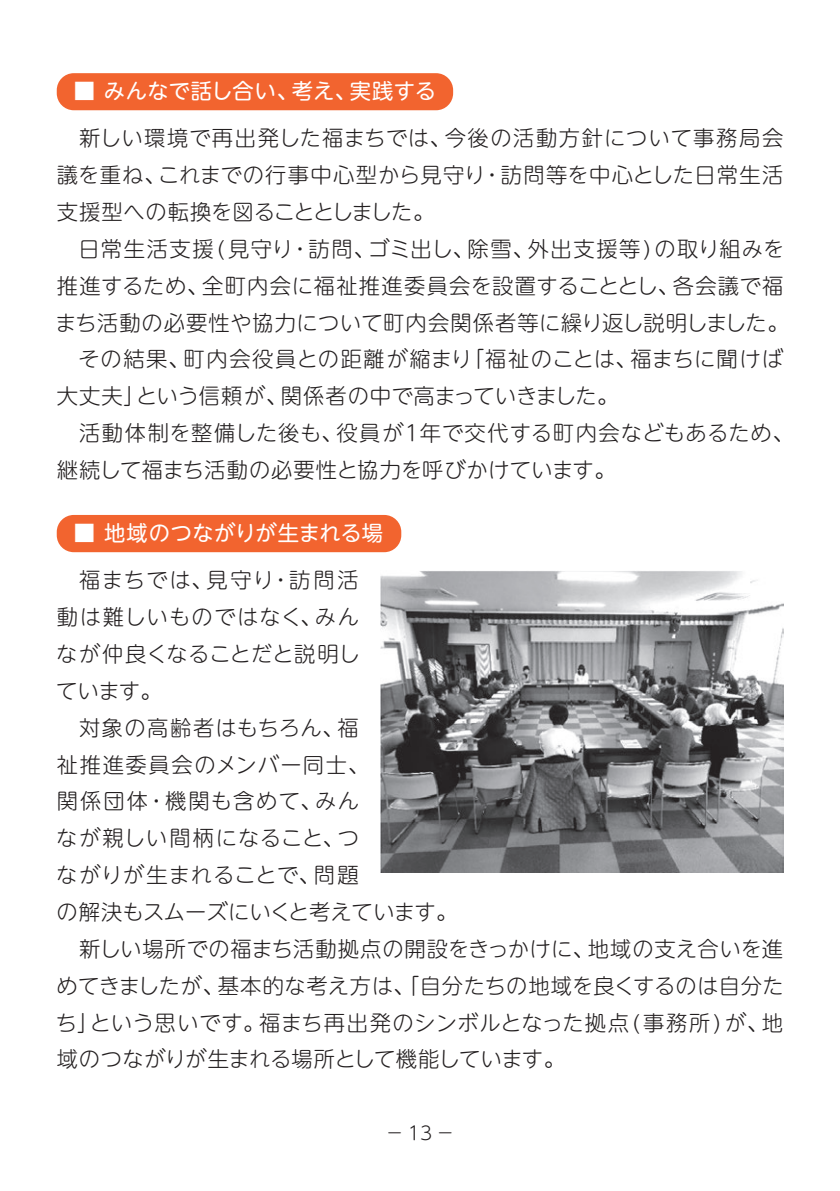
<style>
.page{position:relative;width:840px;height:1191px;background:#fff}
.page>*{position:absolute;margin:0;border:0;box-sizing:border-box;transform-origin:0 0}
.t1{font:300 21.2px/36.8px "UD Shin M Go Pro";letter-spacing:.03em;color:#231f20}
.t2{font:21.2px "UD Shin M Go Pro";letter-spacing:.02em;color:#fff}
.t3{font:300 18.4px "UD Shin M Go Pro";color:#231f20}
</style>
<div class="page">
<div style="left:57px;top:515px;width:344px;height:37px;background:#f2642f;border-radius:17px"></div>
<div style="left:57px;top:73px;width:396px;height:37px;background:#f2642f;border-radius:17px"></div>
<img style="left:380px;top:571px;width:402px;height:302px">
<p class="t2" style="left:74px;top:74px;width:363px">■ みんなで話し合い、考え、実践する</p>
<p class="t1" style="left:55px;top:119px;width:739px">　新しい環境で再出発した福まちでは、今後の活動方針について事務局会議を重ね、これまでの行事中心型から見守り・訪問等を中心とした日常生活支援型への転換を図ることとしました。<br>　日常生活支援(見守り・訪問、ゴミ出し、除雪、外出支援等)の取り組みを推進するため、全町内会に福祉推進委員会を設置することとし、各会議で福まち活動の必要性や協力について町内会関係者等に繰り返し説明しました。　その結果、町内会役員との距離が縮まり「福祉のことは、福まちに聞けば大丈夫」という信頼が、関係者の中で高まっていきました。<br>　活動体制を整備した後も、役員が１年で交代する町内会などもあるため、継続して福まち活動の必要性と協力を呼びかけています。</p>
<p class="t2" style="left:74px;top:516px;width:311px">■ 地域のつながりが生まれる場</p>
<p class="t1" style="left:56px;top:560px;width:729px">　福まちでは、見守り・訪問活<br>動は難しいものではなく、みん<br>なが仲良くなることだと説明し<br>ています。<br>　対象の高齢者はもちろん、福<br>祉推進委員会のメンバー同士、<br>関係団体・機関も含めて、みん<br>なが親しい間柄になること、つ<br>ながりが生まれることで、問題<br>の解決もスムーズにいくと考えています。<br>　新しい場所での福まち活動拠点の開設をきっかけに、地域の支え合いを進めてきましたが、基本的な考え方は、「自分たちの地域を良くするのは自分たち」という思いです。福まち再出発のシンボルとなった拠点(事務所)が、地域のつながりが生まれる場所として機能しています。</p>
<p class="t3" style="left:385px;top:1118px;width:71px">－ 13 －</p>
</div>
